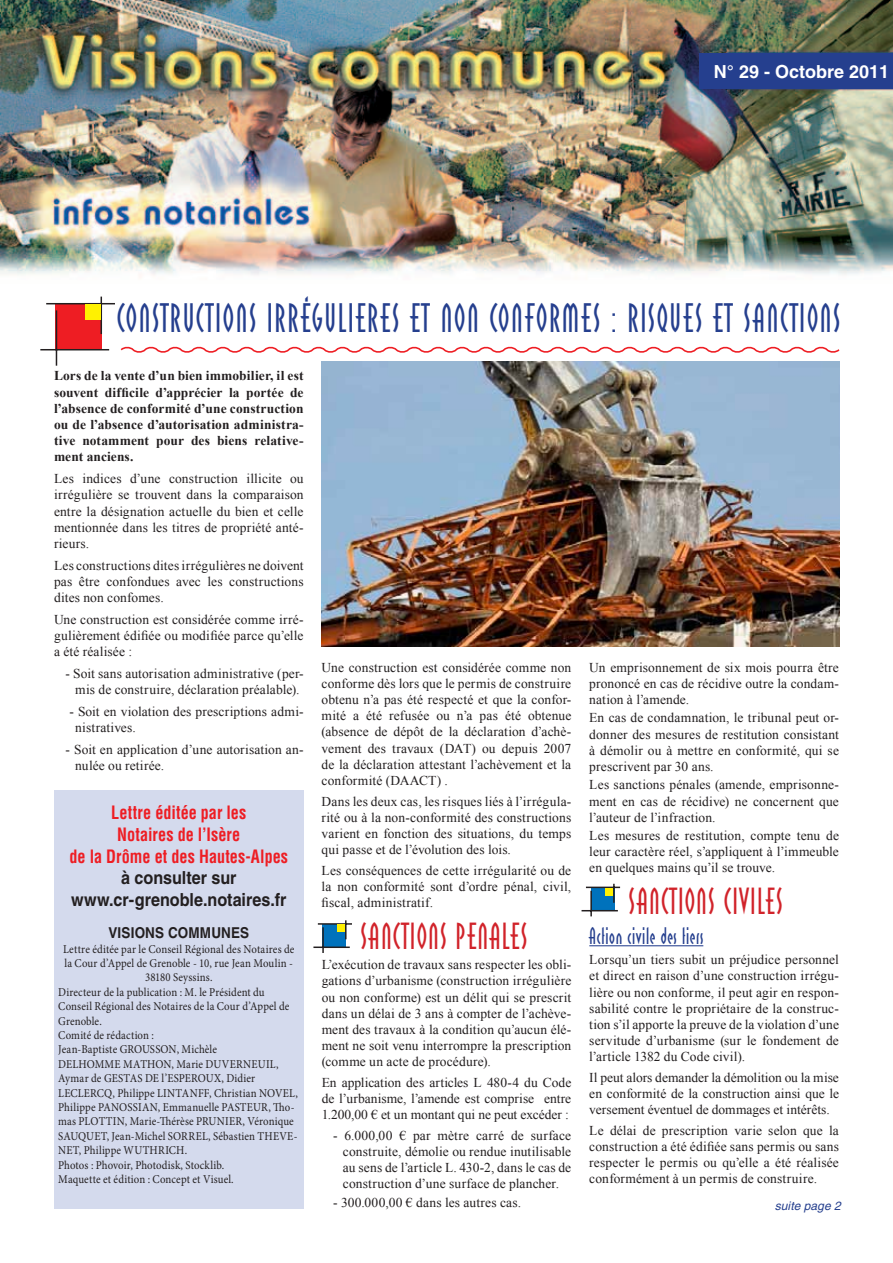
<style>
.page{position:relative;width:893px;height:1263px;background:#fff}
.page>*{position:absolute;margin:0;border:0;box-sizing:border-box;transform-origin:0 0}
.t1{font:36px "Linotype Reducta";letter-spacing:.045em;color:#253f8e}
.t2{font:33px "Linotype Reducta";letter-spacing:.035em;color:#d1232a}
.t3{font:21px "Linotype Reducta";letter-spacing:.03em;color:#253f8e}
.t4{font:700 condensed 18px/21.6px "Helvetica";letter-spacing:.005em;color:#ee1d23;text-align:center;scale:.9 1}
.t5{font:700 18px/21.6px "Helvetica";letter-spacing:-.005em;color:#231f20;text-align:center;scale:.9 1}
.t6{font:700 18px "Helvetica";color:#fff}
.t7{font:700 15px "Helvetica";letter-spacing:.01em;color:#231f20;scale:.9 1}
.t8{font:13.5px/16.2px "Times New Roman";letter-spacing:.01em;color:#231f20;text-align:justify}
.t9{font:700 13.5px/16.2px "Times New Roman";letter-spacing:.005em;color:#231f20;text-align:justify}
.t10{font:12px "Minion Pro";letter-spacing:.015em;color:#231f20;scale:.9 1}
.t11{font:italic 12px "Helvetica";letter-spacing:.005em;color:#253f8e}
</style>
<div class="page">
<hr style="left:589px;top:945px;width:114px;height:1px;background:#253f8e">
<img style="left:0;top:0;width:893px;height:275px">
<div style="left:54px;top:790px;width:250px;height:419px;background:#d4daed"></div>
<div style="left:323px;top:924px;width:23px;height:23px;background:#0072bc"></div>
<hr style="left:318px;top:923px;width:34px;height:2px;background:#231f20">
<hr style="left:313px;top:946px;width:37px;height:2px;background:#231f20">
<svg style="left:345px;top:920px;width:2px;height:19px"></svg>
<hr style="left:322px;top:927px;width:2px;height:26px;background:#231f20">
<div style="left:337px;top:924px;width:8px;height:8px;background:#fff101"></div>
<div style="left:591px;top:887px;width:23px;height:24px;background:#0072bc"></div>
<hr style="left:586px;top:887px;width:34px;height:1px;background:#231f20">
<hr style="left:581px;top:910px;width:37px;height:1px;background:#231f20">
<svg style="left:613px;top:884px;width:2px;height:19px"></svg>
<hr style="left:590px;top:891px;width:2px;height:25px;background:#231f20">
<div style="left:605px;top:888px;width:8px;height:7px;background:#fff101"></div>
<div style="left:56px;top:304px;width:46px;height:46px;background:#ee1d23"></div>
<hr style="left:46px;top:303px;width:69px;height:1px;background:#231f20">
<hr style="left:40px;top:349px;width:69px;height:1px;background:#231f20">
<hr style="left:101px;top:297px;width:1px;height:37px;background:#231f20">
<hr style="left:56px;top:310px;width:1px;height:56px;background:#231f20">
<div style="left:85px;top:305px;width:15px;height:15px;background:#fff101"></div>
<svg style="left:120px;top:346px;width:720px;height:7px"></svg>
<img style="left:322px;top:361px;width:518px;height:286px">
<div style="left:699px;top:53px;width:194px;height:36px;background:#253f8e"></div>
<h3 class="t6" style="left:714px;top:60px;width:177px">N° 29 - Octobre 2011</h3>
<h1 class="t1" style="left:117px;top:294px;width:725px">CONSTRUCTIONS IRRÉGULIERES ET NON CONFORMES : RISQUES ET SANCTIONS</h1>
<p class="t9" style="left:54px;top:368px;width:251px">Lors de la vente d’un bien immobilier, il est souvent difficile d’apprécier la portée de l’absence de conformité d’une construction ou de l’absence d’autorisation administra&shy;tive notamment pour des biens relative&shy;ment anciens.</p>
<p class="t8" style="left:54px;top:470px;width:251px">Les indices d’une construction illicite ou irrégulière se trouvent dans la comparaison entre la désignation actuelle du bien et celle mentionnée dans les titres de propriété anté&shy;rieurs.</p>
<p class="t8" style="left:54px;top:557px;width:251px">Les constructions dites irrégulières ne doivent pas être confondues avec les constructions dites non confomes.</p>
<p class="t8" style="left:54px;top:611px;width:251px">Une construction est considérée comme irré&shy;gulièrement édifiée ou modifiée parce qu’elle a été réalisée :</p>
<p class="t8" style="left:65px;top:665px;width:240px;text-align:center">- Soit sans autorisation administrative (per&shy;mis de construire, déclaration préalable).</p>
<p class="t8" style="left:75px;top:703px;width:230px;text-indent:-6px">- Soit en violation des prescriptions admi&shy;nistratives.</p>
<p class="t8" style="left:75px;top:741px;width:230px;text-indent:-10px">- Soit en application d’une autorisation an&shy;nulée ou retirée.</p>
<h3 class="t4" style="left:69px;top:802px;width:245px">Lettre éditée par les<br>Notaires de l’Isère<br>de la Drôme et des Hautes-Alpes</h3>
<h3 class="t5" style="left:71px;top:867px;width:241px">à consulter sur www.cr-grenoble.notaires.fr</h3>
<p class="t7" style="left:108px;top:924px;width:158px">VISIONS COMMUNES</p>
<p class="t10" style="left:63px;top:941px;width:259px">Lettre éditée par le Conseil Régional des Notaires de</p>
<p class="t10" style="left:65px;top:955px;width:256px">la Cour d’Appel de Grenoble - 10, rue Jean Moulin -</p>
<p class="t10" style="left:145px;top:969px;width:76px">38180 Seyssins.</p>
<p class="t10" style="left:58px;top:984px;width:231px">Directeur de la publication : M. le Président du</p>
<p class="t10" style="left:58px;top:998px;width:258px">Conseil Régional des Notaires de la Cour d’Appel de</p>
<p class="t10" style="left:58px;top:1013px;width:50px">Grenoble.</p>
<p class="t10" style="left:58px;top:1027px;width:108px">Comité de rédaction :</p>
<p class="t10" style="left:58px;top:1041px;width:178px">Jean-Baptiste GROUSSON, Michèle</p>
<p class="t10" style="left:58px;top:1056px;width:246px">DELHOMME MATHON, Marie DUVERNEUIL,</p>
<p class="t10" style="left:58px;top:1070px;width:220px">Aymar de GESTAS DE l’ESPEROUX, Didier</p>
<p class="t10" style="left:58px;top:1085px;width:268px">LECLERCQ, Philippe LINTANFF, Christian NOVEL,</p>
<p class="t10" style="left:58px;top:1099px;width:264px">Philippe PANOSSIAN, Emmanuelle PASTEUR, Tho-</p>
<p class="t10" style="left:58px;top:1113px;width:263px">mas PLOTTIN, Marie-Thérèse PRUNIER, Véronique</p>
<p class="t10" style="left:58px;top:1128px;width:267px">SAUQUET, Jean-Michel SORREL, Sébastien THEVE-</p>
<p class="t10" style="left:58px;top:1142px;width:145px">NET, Philippe WUTHRICH.</p>
<p class="t10" style="left:58px;top:1157px;width:186px">Photos : Phovoir, Photodisk, Stocklib.</p>
<p class="t10" style="left:58px;top:1171px;width:197px">Maquette et édition : Concept et Visuel.</p>
<p class="t8" style="left:322px;top:659px;width:251px">Une construction est considérée comme non conforme dès lors que le permis de construire obtenu n’a pas été respecté et que la confor&shy;mité a été refusée ou n’a pas été obtenue (absence de dépôt de la déclaration d’achè&shy;vement des travaux (DAT) ou depuis 2007 de la déclaration attestant l’achèvement et la conformité (DAACT) .</p>
<p class="t8" style="left:322px;top:793px;width:251px">Dans les deux cas, les risques liés à l’irrégula&shy;rité ou à la non-conformité des constructions varient en fonction des situations, du temps qui passe et de l’évolution des lois.</p>
<p class="t8" style="left:322px;top:862px;width:251px">Les conséquences de cette irrégularité ou de la non conformité sont d’ordre pénal, civil, fiscal, administratif.</p>
<h2 class="t2" style="left:360px;top:914px;width:169px">SANCTIONS PENALES</h2>
<p class="t8" style="left:322px;top:956px;width:251px">L’exécution de travaux sans respecter les obli&shy;gations d’urbanisme (construction irrégulière ou non conforme) est un délit qui se prescrit dans un délai de 3 ans à compter de l’achève&shy;ment des travaux à la condition qu’aucun élé&shy;ment ne soit venu interrompre la prescription (comme un acte de procédure).</p>
<p class="t8" style="left:322px;top:1074px;width:251px">En application des articles L 480-4 du Code de l’urbanisme, l’amende est comprise entre 1.200,00 € et un montant qui ne peut excéder :</p>
<p class="t8" style="left:343px;top:1127px;width:230px;text-indent:-10px">- 6.000,00 € par mètre carré de surface construite, démolie ou rendue inutilisable au sens de l’article L. 430-2, dans le cas de construction d’une surface de plancher.</p>
<p class="t8" style="left:333px;top:1194px;width:189px">- 300.000,00 € dans les autres cas.</p>
<p class="t8" style="left:589px;top:659px;width:251px">Un emprisonnement de six mois pourra être prononcé en cas de récidive outre la condam&shy;nation à l’amende.</p>
<p class="t8" style="left:589px;top:710px;width:251px">En cas de condamnation, le tribunal peut or&shy;donner des mesures de restitution consistant à démolir ou à mettre en conformité, qui se prescrivent par 30 ans.</p>
<p class="t8" style="left:589px;top:776px;width:251px">Les sanctions pénales (amende, emprisonne&shy;ment en cas de récidive) ne concernent que l’auteur de l’infraction.</p>
<p class="t8" style="left:589px;top:827px;width:251px">Les mesures de restitution, compte tenu de leur caractère réel, s’appliquent à l’immeuble en quelques mains qu’il se trouve.</p>
<h2 class="t2" style="left:629px;top:879px;width:156px">SANCTIONS CIVILES</h2>
<h3 class="t3" style="left:589px;top:921px;width:115px">Action civile des tiers</h3>
<p class="t8" style="left:589px;top:951px;width:251px">Lorsqu’un tiers subit un préjudice personnel et direct en raison d’une construction irrégu&shy;lière ou non conforme, il peut agir en respon&shy;sabilité contre le propriétaire de la construc&shy;tion s’il apporte la preuve de la violation d’une servitude d’urbanisme (sur le fondement de l’article 1382 du Code civil).</p>
<p class="t8" style="left:589px;top:1069px;width:251px">Il peut alors demander la démolition ou la mise en conformité de la construction ainsi que le versement éventuel de dommages et intérêts.</p>
<p class="t8" style="left:589px;top:1122px;width:251px">Le délai de prescription varie selon que la construction a été édifiée sans permis ou sans respecter le permis ou qu’elle a été réalisée conformément à un permis de construire.</p>
<p class="t11" style="left:775px;top:1198px;width:68px">suite page 2</p>
</div>
